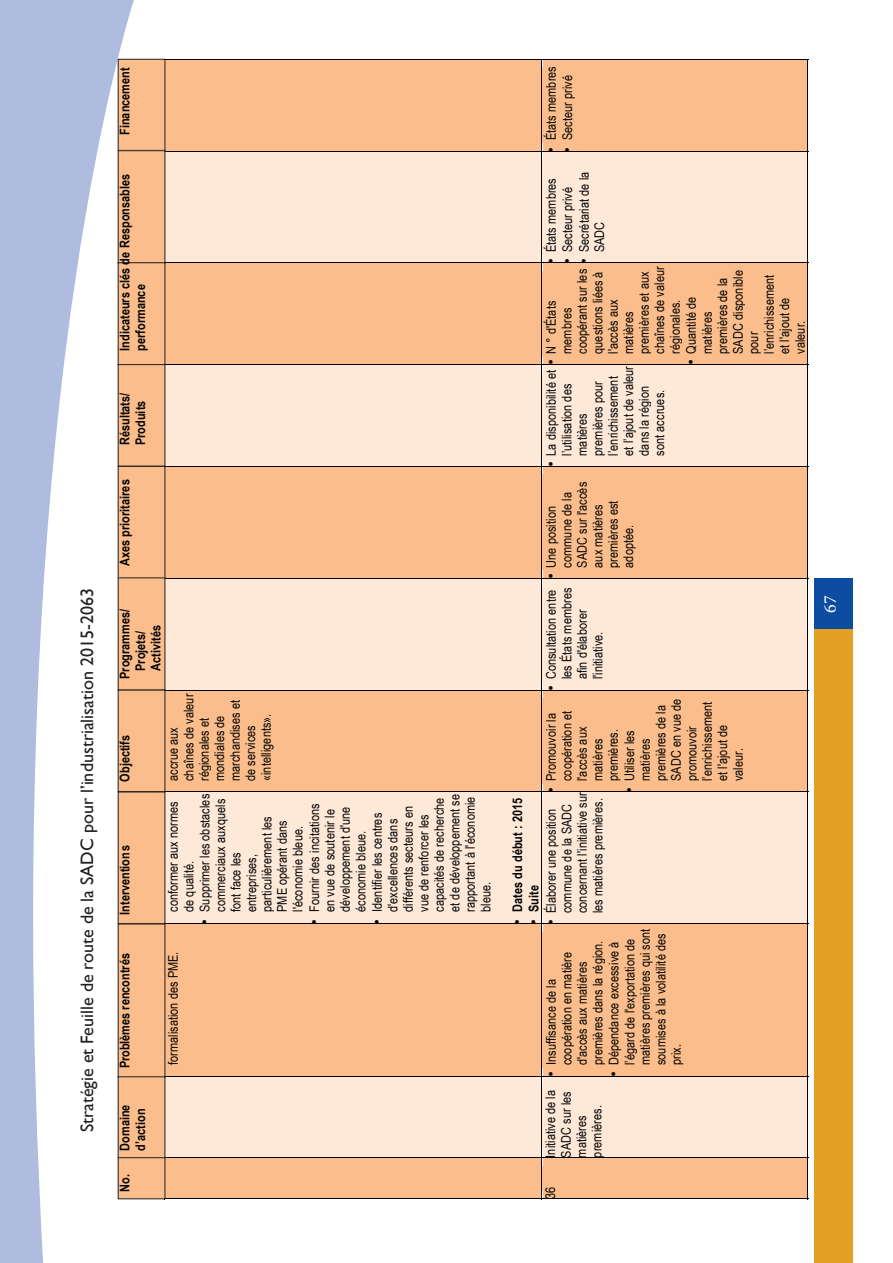
<style>
.page{position:relative;width:893px;height:1263px;background:#fff}
.page>*{position:absolute;margin:0;border:0;box-sizing:border-box;transform-origin:0 0}
.t1{font:18px "Gill Sans";color:#231f20}
.t2{font:18px "Minion Pro";color:#fff}
.t3{font:13.35px/15.6px "Arial Narrow";letter-spacing:.005em;color:#040503}
.t4{font:700 13.35px/15.5px "Arial Narrow";color:#040503}
</style>
<div class="page">
<svg style="left:0;top:0;width:138px;height:1263px"></svg>
<div style="left:814px;top:578px;width:38px;height:52px;background:#0d4da1"></div>
<div style="left:814px;top:629px;width:38px;height:634px;background:#e3a023"></div>
<div style="left:165px;top:1158px;width:376px;height:40px;background:#fbbd8b"></div>
<div style="left:165px;top:1076px;width:376px;height:81px;background:#fee8d8"></div>
<div style="left:165px;top:924px;width:376px;height:152px;background:#fbbd8b"></div>
<div style="left:165px;top:792px;width:376px;height:131px;background:#fee8d8"></div>
<div style="left:165px;top:690px;width:376px;height:101px;background:#fbbd8b"></div>
<div style="left:165px;top:578px;width:376px;height:112px;background:#fee8d8"></div>
<div style="left:165px;top:466px;width:376px;height:112px;background:#fbbd8b"></div>
<div style="left:165px;top:365px;width:376px;height:101px;background:#fee8d8"></div>
<div style="left:165px;top:263px;width:376px;height:101px;background:#fbbd8b"></div>
<div style="left:165px;top:151px;width:376px;height:111px;background:#fee8d8"></div>
<div style="left:165px;top:60px;width:376px;height:90px;background:#fbbd8b"></div>
<hr style="left:165px;top:59px;width:1px;height:1140px;background:#040503">
<hr style="left:165px;top:1198px;width:376px;height:1px;background:#040503">
<hr style="left:165px;top:1157px;width:376px;height:1px;background:#040503">
<hr style="left:165px;top:1076px;width:376px;height:1px;background:#040503">
<hr style="left:165px;top:923px;width:376px;height:1px;background:#040503">
<hr style="left:165px;top:792px;width:376px;height:1px;background:#040503">
<hr style="left:165px;top:690px;width:376px;height:1px;background:#040503">
<hr style="left:165px;top:578px;width:376px;height:1px;background:#040503">
<hr style="left:165px;top:466px;width:376px;height:1px;background:#040503">
<hr style="left:165px;top:364px;width:376px;height:1px;background:#040503">
<hr style="left:165px;top:262px;width:376px;height:1px;background:#040503">
<hr style="left:165px;top:151px;width:376px;height:1px;background:#040503">
<hr style="left:165px;top:59px;width:376px;height:1px;background:#040503">
<div style="left:543px;top:1158px;width:265px;height:40px;background:#fbbd8b"></div>
<div style="left:543px;top:1076px;width:265px;height:81px;background:#fee8d8"></div>
<div style="left:543px;top:924px;width:265px;height:152px;background:#fbbd8b"></div>
<div style="left:543px;top:792px;width:265px;height:131px;background:#fee8d8"></div>
<div style="left:543px;top:690px;width:265px;height:101px;background:#fbbd8b"></div>
<div style="left:543px;top:578px;width:265px;height:112px;background:#fee8d8"></div>
<div style="left:543px;top:466px;width:265px;height:112px;background:#fbbd8b"></div>
<div style="left:543px;top:365px;width:265px;height:101px;background:#fee8d8"></div>
<div style="left:543px;top:263px;width:265px;height:101px;background:#fbbd8b"></div>
<div style="left:543px;top:151px;width:265px;height:111px;background:#fee8d8"></div>
<div style="left:543px;top:60px;width:265px;height:90px;background:#fbbd8b"></div>
<hr style="left:541px;top:59px;width:1px;height:1140px;background:#040503">
<hr style="left:542px;top:1198px;width:266px;height:1px;background:#040503">
<hr style="left:808px;top:1158px;width:1px;height:41px;background:#040503">
<hr style="left:542px;top:1157px;width:266px;height:1px;background:#040503">
<hr style="left:808px;top:1076px;width:1px;height:81px;background:#040503">
<hr style="left:542px;top:1076px;width:266px;height:1px;background:#040503">
<hr style="left:808px;top:924px;width:1px;height:152px;background:#040503">
<hr style="left:542px;top:923px;width:266px;height:1px;background:#040503">
<hr style="left:808px;top:792px;width:1px;height:131px;background:#040503">
<hr style="left:542px;top:792px;width:266px;height:1px;background:#040503">
<hr style="left:808px;top:690px;width:1px;height:102px;background:#040503">
<hr style="left:542px;top:690px;width:266px;height:1px;background:#040503">
<hr style="left:808px;top:578px;width:1px;height:112px;background:#040503">
<hr style="left:542px;top:578px;width:266px;height:1px;background:#040503">
<hr style="left:808px;top:467px;width:1px;height:111px;background:#040503">
<hr style="left:542px;top:466px;width:266px;height:1px;background:#040503">
<hr style="left:808px;top:365px;width:1px;height:101px;background:#040503">
<hr style="left:542px;top:364px;width:266px;height:1px;background:#040503">
<hr style="left:808px;top:263px;width:1px;height:101px;background:#040503">
<hr style="left:542px;top:262px;width:266px;height:1px;background:#040503">
<hr style="left:808px;top:151px;width:1px;height:111px;background:#040503">
<hr style="left:542px;top:151px;width:266px;height:1px;background:#040503">
<hr style="left:808px;top:60px;width:1px;height:91px;background:#040503">
<hr style="left:542px;top:59px;width:266px;height:1px;background:#040503">
<div style="left:118px;top:59px;width:47px;height:91px;background:#fbbd8b"></div>
<div style="left:118px;top:151px;width:47px;height:112px;background:#fbbd8b"></div>
<div style="left:118px;top:263px;width:47px;height:102px;background:#fbbd8b"></div>
<div style="left:118px;top:365px;width:47px;height:101px;background:#fbbd8b"></div>
<div style="left:118px;top:466px;width:47px;height:112px;background:#fbbd8b"></div>
<div style="left:118px;top:578px;width:47px;height:112px;background:#fbbd8b"></div>
<div style="left:118px;top:690px;width:47px;height:102px;background:#fbbd8b"></div>
<div style="left:118px;top:792px;width:47px;height:132px;background:#fbbd8b"></div>
<div style="left:118px;top:924px;width:47px;height:153px;background:#fbbd8b"></div>
<div style="left:118px;top:1077px;width:47px;height:80px;background:#fbbd8b"></div>
<div style="left:118px;top:1158px;width:47px;height:41px;background:#fbbd8b"></div>
<p class="t4" style="left:117px;top:135px;width:69px;rotate:-90deg">Financement</p>
<p class="t4" style="left:117px;top:351px;width:178px;rotate:-90deg">Indicateurs clés de Responsables performance</p>
<p class="t4" style="left:117px;top:445px;width:54px;rotate:-90deg">Résultats/<br>Produits</p>
<p class="t4" style="left:117px;top:566px;width:89px;rotate:-90deg">Axes prioritaires</p>
<p class="t3" style="left:543px;top:140px;width:76px;line-height:16.2px;rotate:-90deg">États membres<br>Secteur privé</p>
<p class="t3" style="left:543px;top:252px;width:82px;line-height:16px;rotate:-90deg">États membres<br>Secteur privé<br>Secrétariat de la<br>SADC</p>
<p class="t3" style="left:543px;top:354px;width:89px;rotate:-90deg">N ° d'États membres coopérant sur les questions liées à l'accès aux matières premières et aux chaînes de valeur régionales.<br>Quantité de matières premières de la<br>SADC disponible pour l’enrichissement et l'ajout de valeur.</p>
<p class="t3" style="left:543px;top:456px;width:91px;rotate:-90deg">La disponibilité et l’utilisation des matières premières pour l’enrichissement et l’ajout de valeur dans la région sont accrues.</p>
<p class="t3" style="left:543px;top:568px;width:87px;rotate:-90deg">Une position commune de la<br>SADC sur l'accès aux matières premières est adoptée.</p>
<p class="t3" style="left:543px;top:679px;width:93px;rotate:-90deg">Consultation entre les États membres afin d'élaborer l'initiative.</p>
<h1 class="t1" style="left:77px;top:1132px;width:545px;rotate:-90deg">Stratégie et Feuille de route de la SADC pour l’industrialisation 2015-2063</h1>
<h1 class="t2" style="left:819px;top:613px;width:19px;rotate:-90deg">67</h1>
<p class="t4" style="left:117px;top:671px;width:63px;text-indent:-8px;rotate:-90deg">Programmes/<br>Projets/<br>Activités</p>
<p class="t3" style="left:165px;top:781px;width:89px;rotate:-90deg">accrue aux chaînes de valeur régionales et mondiales de marchandises et de services «intelligents».</p>
<p class="t3" style="left:543px;top:781px;width:84px;rotate:-90deg">Promouvoir la coopération et l'accès aux matières premières.<br>Utiliser les matières premières de la<br>SADC en vue de promouvoir l’enrichissement et l'ajout de valeur.</p>
<p class="t4" style="left:117px;top:781px;width:48px;rotate:-90deg">Objectifs</p>
<p class="t3" style="left:543px;top:913px;width:123px;rotate:-90deg">Élaborer une position commune de la SADC concernant l'initiative sur les matières premières.</p>
<p class="t3" style="left:165px;top:912px;width:119px;rotate:-90deg">conformer aux normes de qualité.<br>Supprimer les obstacles commerciaux auxquels font face les entreprises, particulièrement les<br>PME opérant dans l'économie bleue.<br>Fournir des incitations en vue de soutenir le développement d'une économie bleue.<br>Identifier les centres d'excellences dans différents secteurs en vue de renforcer les capacités de recherche et de développement se rapportant à l'économie bleue.</p>
<p class="t4" style="left:509px;top:912px;width:116px;line-height:16.5px;rotate:-90deg">Dates du début : 2015<br>Suite</p>
<p class="t4" style="left:117px;top:915px;width:71px;rotate:-90deg">Interventions</p>
<p class="t3" style="left:543px;top:1065px;width:138px;rotate:-90deg">Insuffisance de la coopération en matière d'accès aux matières premières dans la région.<br>Dépendance excessive à l’égard de l'exportation de matières premières qui sont soumises à la volatilité des prix.</p>
<p class="t3" style="left:165px;top:1065px;width:115px;rotate:-90deg">formalisation des PME.</p>
<p class="t4" style="left:117px;top:1068px;width:117px;rotate:-90deg">Problèmes rencontrés</p>
<p class="t3" style="left:543px;top:1157px;width:69px;rotate:-90deg">Initiative de la<br>SADC sur les matières premières.</p>
<p class="t4" style="left:117px;top:1151px;width:48px;text-indent:-41px;rotate:-90deg">No. Domaine d’action</p>
<p class="t3" style="left:543px;top:1199px;width:14px;rotate:-90deg">36</p>
</div>
